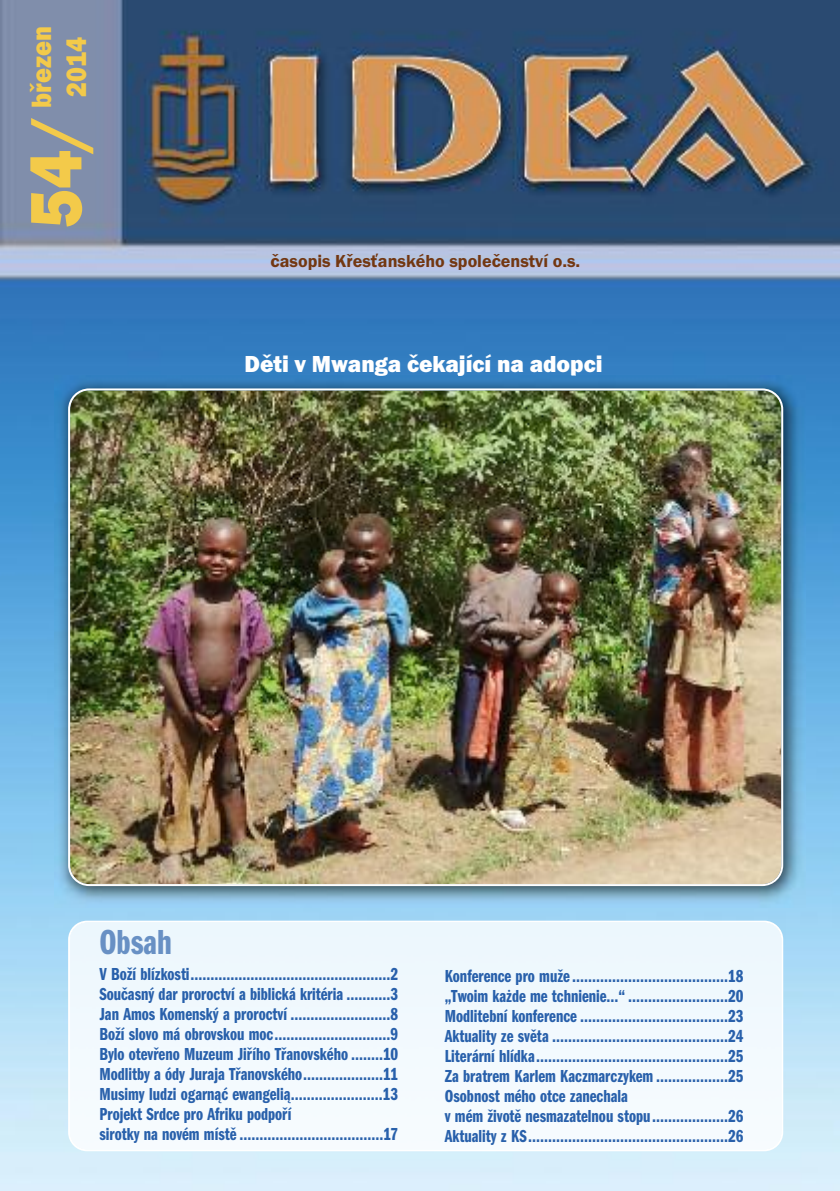
<style>
.page{position:relative;width:840px;height:1191px;background:#fff}
.page>*{position:absolute;margin:0;border:0;box-sizing:border-box;transform-origin:0 0}
.t1{font:800 75.4px "Franklin Gothic Itc TCE";color:#f3ca4a;scale:.88 1}
.t2{font:600 extra-condensed 36px "Franklin Gothic Itc TCE";color:#6890c4}
.t3{font:800 29px/34.8px "Franklin Gothic Itc TCE";color:#f3ca4a;text-align:center;scale:.88 1}
.t4{font:800 24px "Franklin Gothic Itc TCE";color:#fff;scale:.95 1}
.t5{font:600 extra-condensed 18px/20px "Franklin Gothic Itc TCE";color:#2860ab}
.t6{font:600 18px "Franklin Gothic Itc TCE";color:#733712}
</style>
<div class="page">
<img style="left:0;top:0;width:839px;height:1191px">
<img style="left:54px;top:375px;width:750px;height:532px">
<img style="left:374px;top:375px;width:44px;height:1px">
<img style="left:68px;top:388px;width:714px;height:498px">
<div style="left:68px;top:920px;width:714px;height:231px;background:#f2f9fe"></div>
<h3 class="t3" style="left:24px;top:108px;width:94px;rotate:-90deg">březen<br>2014</h3>
<h1 class="t1" style="left:11px;top:228px;width:128px;rotate:-90deg">54/</h1>
<p class="t6" style="left:270px;top:250px;width:311px">časopis Křesťanského společenství o.s.</p>
<h3 class="t4" style="left:244px;top:349px;width:378px">Děti v Mwanga čekající na adopci</h3>
<h2 class="t2" style="left:99px;top:920px;width:74px">Obsah</h2>
<p class="t5" style="left:99px;top:963px;width:300px">V Boží blízkosti..................................................2<br>Současný dar proroctví a biblická kritéria ...........3<br>Jan Amos Komenský a proroctví .........................8<br>Boží slovo má obrovskou moc.............................9<br>Bylo otevřeno Muzeum Jiřího Třanovského ........10<br>Modlitby a ódy Juraja Třanovského....................11<br>Musimy ludzi ogarnąć ewangelią.......................13<br>Projekt Srdce pro Afriku podpoří<br>sirotky na novém místě ....................................17</p>
<p class="t5" style="left:444px;top:966px;width:300px">Konference pro muže.......................................18 „Twoim każde me tchnienie...“ .........................20<br>Modlitební konference .....................................23<br>Aktuality ze světa ............................................24<br>Literární hlídka................................................25<br>Za bratrem Karlem Kaczmarczykem ..................25<br>Osobnost mého otce zanechala<br>v mém životě nesmazatelnou stopu...................26<br>Aktuality z KS..................................................26</p>
</div>
